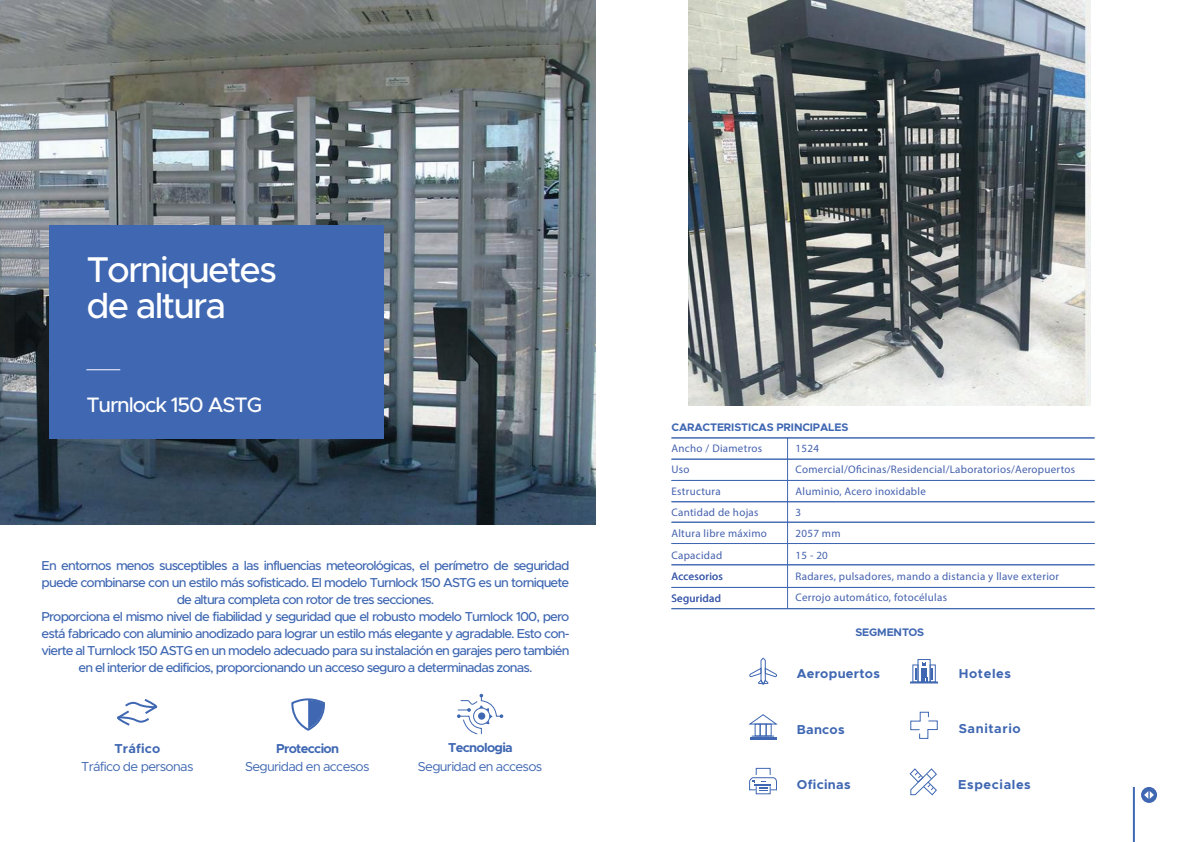
<style>
.page{position:relative;width:1191px;height:842px;background:#fff}
.page>*{position:absolute;margin:0;border:0;box-sizing:border-box;transform-origin:0 0}
.t1{font:500 36px/36px "Metropolis";letter-spacing:-.05em;color:#fff}
.t2{font:500 21px "Metropolis";letter-spacing:-.05em;color:#fff}
.t3{font:500 13px/17px "Metropolis";letter-spacing:-.065em;color:#3f67b2;text-align:center}
.t4{font:13px "Metropolis";letter-spacing:-.05em;color:#3f67b2}
.t5{font:700 13px "Metropolis";letter-spacing:.02em;color:#3f67b2}
.t6{font:700 13px "Metropolis";letter-spacing:.045em;color:#3f67b2}
.t7{font:700 13px "Metropolis";letter-spacing:-.05em;color:#3f67b2}
.t8{font:11px/21.3px "Myriad Pro";letter-spacing:.025em;color:#4461ae}
.t9{font:700 11px "Metropolis";letter-spacing:-.01em;color:#3f67b2}
</style>
<div class="page">
<svg style="left:748px;top:714px;width:30px;height:11px"></svg>
<div style="left:754px;top:723px;width:6px;height:13px;border:1px solid #3f67b2"></div>
<div style="left:765px;top:723px;width:6px;height:13px;border:1px solid #3f67b2"></div>
<div style="left:759px;top:723px;width:7px;height:13px;border:1px solid #3f67b2"></div>
<svg style="left:751px;top:736px;width:23px;height:1px"></svg>
<hr style="left:749px;top:737px;width:27px;height:2px;background:#3f67b2">
<div style="left:755px;top:768px;width:15px;height:7px;border:1px solid #3f67b2"></div>
<div style="left:755px;top:786px;width:15px;height:8px;border:1px solid #3f67b2"></div>
<svg style="left:749px;top:777px;width:28px;height:14px"></svg>
<svg style="left:910px;top:711px;width:28px;height:28px"></svg>
<div style="left:917px;top:659px;width:13px;height:24px;border:1px solid #3f67b2"></div>
<hr style="left:910px;top:681px;width:28px;height:2px;background:#3f67b2">
<svg style="left:915px;top:662px;width:18px;height:20px"></svg>
<svg style="left:749px;top:657px;width:28px;height:28px"></svg>
<img style="left:0;top:0;width:595px;height:525px">
<div style="left:49px;top:225px;width:334px;height:213px;background:#3f67b2"></div>
<hr style="left:86px;top:369px;width:34px;height:1px;background:#fff">
<svg style="left:909px;top:768px;width:28px;height:28px"></svg>
<div style="left:1141px;top:787px;width:16px;height:16px;background:#3f67b2;border-radius:50%"></div>
<svg style="left:1144px;top:791px;width:10px;height:8px"></svg>
<hr style="left:1132px;top:787px;width:2px;height:55px;background:#3f67b2">
<img style="left:688px;top:0;width:402px;height:406px">
<hr style="left:787px;top:438px;width:1px;height:171px;background:#3f67b2">
<hr style="left:671px;top:437px;width:423px;height:1px;background:#3f67b2">
<hr style="left:671px;top:459px;width:423px;height:1px;background:#3f67b2">
<hr style="left:671px;top:480px;width:423px;height:1px;background:#3f67b2">
<hr style="left:671px;top:501px;width:423px;height:1px;background:#3f67b2">
<hr style="left:671px;top:522px;width:423px;height:1px;background:#3f67b2">
<hr style="left:671px;top:543px;width:423px;height:1px;background:#3f67b2">
<hr style="left:671px;top:564px;width:423px;height:1px;background:#3f67b2">
<hr style="left:671px;top:587px;width:423px;height:1px;background:#3f67b2">
<hr style="left:671px;top:608px;width:423px;height:1px;background:#3f67b2">
<svg style="left:117px;top:699px;width:41px;height:27px"></svg>
<svg style="left:291px;top:698px;width:34px;height:33px"></svg>
<svg style="left:457px;top:694px;width:46px;height:41px"></svg>
<h1 class="t1" style="left:86px;top:254px;width:192px">Torniquetes de altura</h1>
<h2 class="t2" style="left:86px;top:395px;width:177px">Turnlock 150 ASTG</h2>
<p class="t3" style="left:42px;top:557px;width:529px">En entornos menos susceptibles a las influencias meteorológicas, el perímetro de seguridad puede combinarse con un estilo más sofisticado. El modelo Turnlock 150 ASTG es un torniquete de altura completa con rotor de tres secciones.<br>Proporciona el mismo nivel de fiabilidad y seguridad que el robusto modelo Turnlock 100, pero está fabricado con aluminio anodizado para lograr un estilo más elegante y agradable. Esto con&shy;vierte al Turnlock 150 ASTG en un modelo adecuado para su instalación en garajes pero también en el interior de edificios, proporcionando un acceso seguro a determinadas zonas.</p>
<p class="t5" style="left:114px;top:743px;width:47px">Tráfico</p>
<p class="t4" style="left:81px;top:761px;width:114px">Tráfico de personas</p>
<p class="t7" style="left:276px;top:742px;width:64px">Proteccion</p>
<p class="t4" style="left:245px;top:761px;width:126px">Seguridad en accesos</p>
<p class="t7" style="left:448px;top:742px;width:66px">Tecnologia</p>
<p class="t4" style="left:418px;top:760px;width:126px">Seguridad en accesos</p>
<p class="t9" style="left:671px;top:422px;width:178px">CARACTERISTICAS PRINCIPALES</p>
<p class="t8" style="left:671px;top:439px;width:92px">Ancho / Diametros</p>
<p class="t8" style="left:671px;top:460px;width:51px">Uso<br>Estructura</p>
<p class="t8" style="left:671px;top:503px;width:89px">Cantidad de hojas</p>
<p class="t8" style="left:671px;top:545px;width:52px">Capacidad</p>
<p class="t8" style="left:671px;top:524px;width:97px">Altura libre máximo</p>
<p class="t8" style="left:671px;top:567px;width:53px">Accesorios<br>Seguridad</p>
<p class="t8" style="left:795px;top:438px;width:281px">1524<br>Comercial/Oficinas/Residencial/Laboratorios/Aeropuertos<br>Aluminio, Acero inoxidable<br>3<br>2057 mm<br>15 - 20<br>Radares, pulsadores, mando a distancia y llave exterior<br>Cerrojo automático, fotocélulas</p>
<p class="t9" style="left:855px;top:628px;width:70px">SEGMENTOS</p>
<p class="t5" style="left:797px;top:668px;width:85px">Aeropuertos</p>
<p class="t6" style="left:958px;top:668px;width:54px">Hoteles</p>
<p class="t5" style="left:797px;top:723px;width:49px">Bancos</p>
<p class="t6" style="left:958px;top:723px;width:63px">Sanitario</p>
<p class="t5" style="left:797px;top:779px;width:55px">Oficinas</p>
<p class="t6" style="left:958px;top:779px;width:74px">Especiales</p>
</div>
